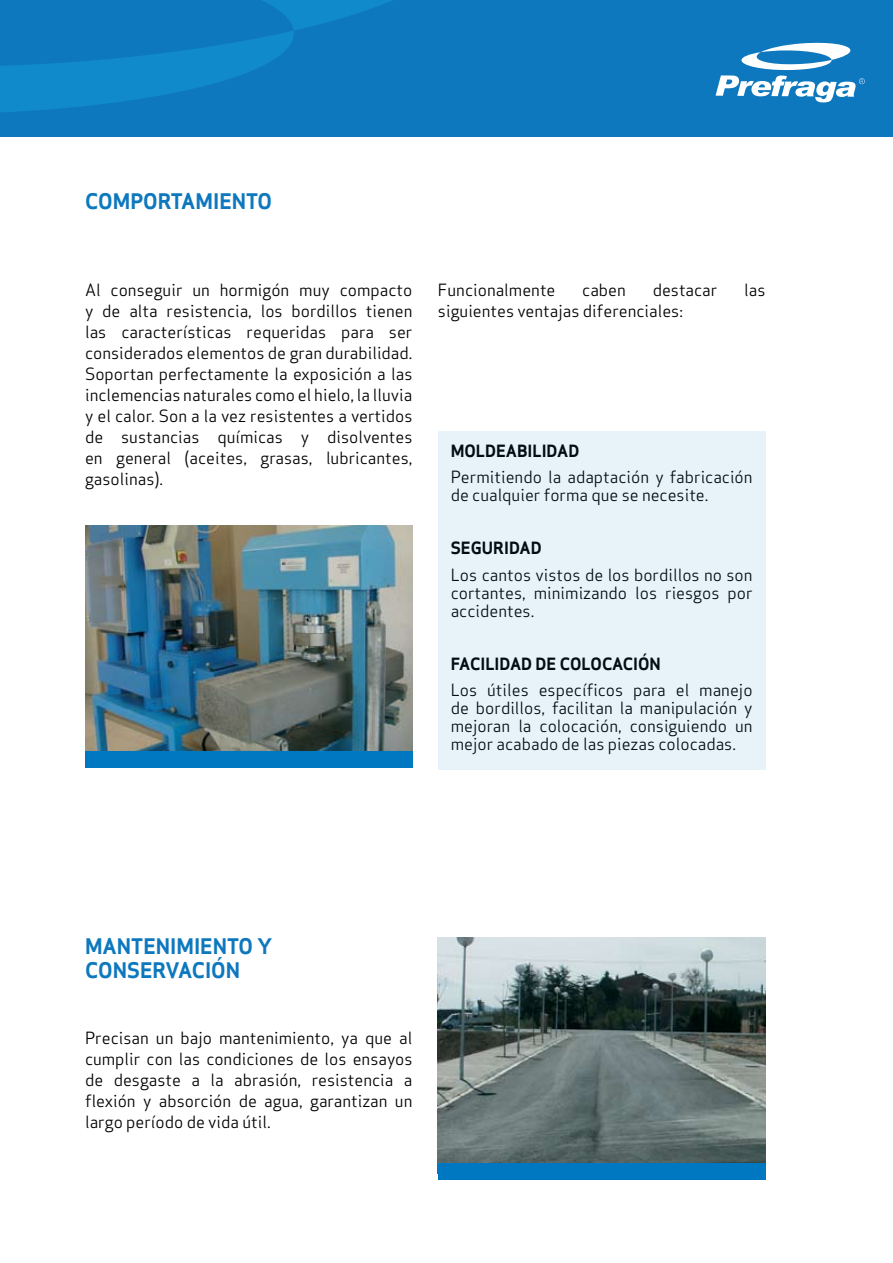
<style>
.page{position:relative;width:893px;height:1263px;background:#fff}
.page>*{position:absolute;margin:0;border:0;box-sizing:border-box;transform-origin:0 0}
.t1{font:21px/24px "Apex Sans T Bold";color:#0e78be}
.t2{font:16.5px/21px "Apex Sans T Book";color:#000;text-align:justify}
.t3{font:16.5px "Apex Sans T Bold";color:#000}
</style>
<div class="page">
<div style="left:0;top:0;width:893px;height:137px;background:#0e78be"></div>
<svg style="left:0;top:0;width:392px;height:112px"></svg>
<svg style="left:716px;top:42px;width:149px;height:60px"></svg>
<div style="left:438px;top:431px;width:327px;height:339px;background:#e7f3f9"></div>
<img style="left:438px;top:938px;width:327px;height:225px">
<div style="left:438px;top:1163px;width:327px;height:16px;background:#0078c1"></div>
<img style="left:85px;top:526px;width:327px;height:225px">
<div style="left:85px;top:751px;width:327px;height:16px;background:#0078c1"></div>
<p class="t1" style="left:85px;top:189px;width:189px">COMPORTAMIENTO</p>
<p class="t2" style="left:85px;top:279px;width:329px">Al conseguir un hormigón muy compacto y de alta resistencia, los bordillos tienen las características requeridas para ser considerados elementos de gran durabilidad.<br>Soportan perfectamente la exposición a las inclemencias naturales como el hielo, la lluvia y el calor. Son a la vez resistentes a vertidos de sustancias químicas y disolventes en general (aceites, grasas, lubricantes, gasolinas).</p>
<p class="t2" style="left:438px;top:279px;width:119px">Funcionalmente</p>
<p class="t2" style="left:582px;top:279px;width:45px">caben</p>
<p class="t2" style="left:653px;top:279px;width:66px">destacar</p>
<p class="t2" style="left:744px;top:279px;width:23px">las</p>
<p class="t2" style="left:438px;top:300px;width:247px">siguientes ventajas diferenciales:</p>
<p class="t3" style="left:451px;top:440px;width:130px">MOLDEABILIDAD</p>
<p class="t2" style="left:451px;top:468px;width:303px;line-height:18px">Permitiendo la adaptación y fabricación de cualquier forma que se necesite.</p>
<p class="t3" style="left:451px;top:537px;width:93px">SEGURIDAD</p>
<p class="t2" style="left:451px;top:566px;width:303px;line-height:18px">Los cantos vistos de los bordillos no son cortantes, minimizando los riesgos por accidentes.</p>
<p class="t3" style="left:451px;top:653px;width:212px">FACILIDAD DE COLOCACIÓN</p>
<p class="t2" style="left:451px;top:681px;width:303px;line-height:18px">Los útiles específicos para el manejo de bordillos, facilitan la manipulación y mejoran la colocación, consiguiendo un mejor acabado de las piezas colocadas.</p>
<p class="t1" style="left:85px;top:934px;width:189px">MANTENIMIENTO Y<br>CONSERVACIÓN</p>
<p class="t2" style="left:85px;top:1027px;width:329px">Precisan un bajo mantenimiento, ya que al cumplir con las condiciones de los ensayos de desgaste a la abrasión, resistencia a flexión y absorción de agua, garantizan un largo período de vida útil.</p>
</div>
